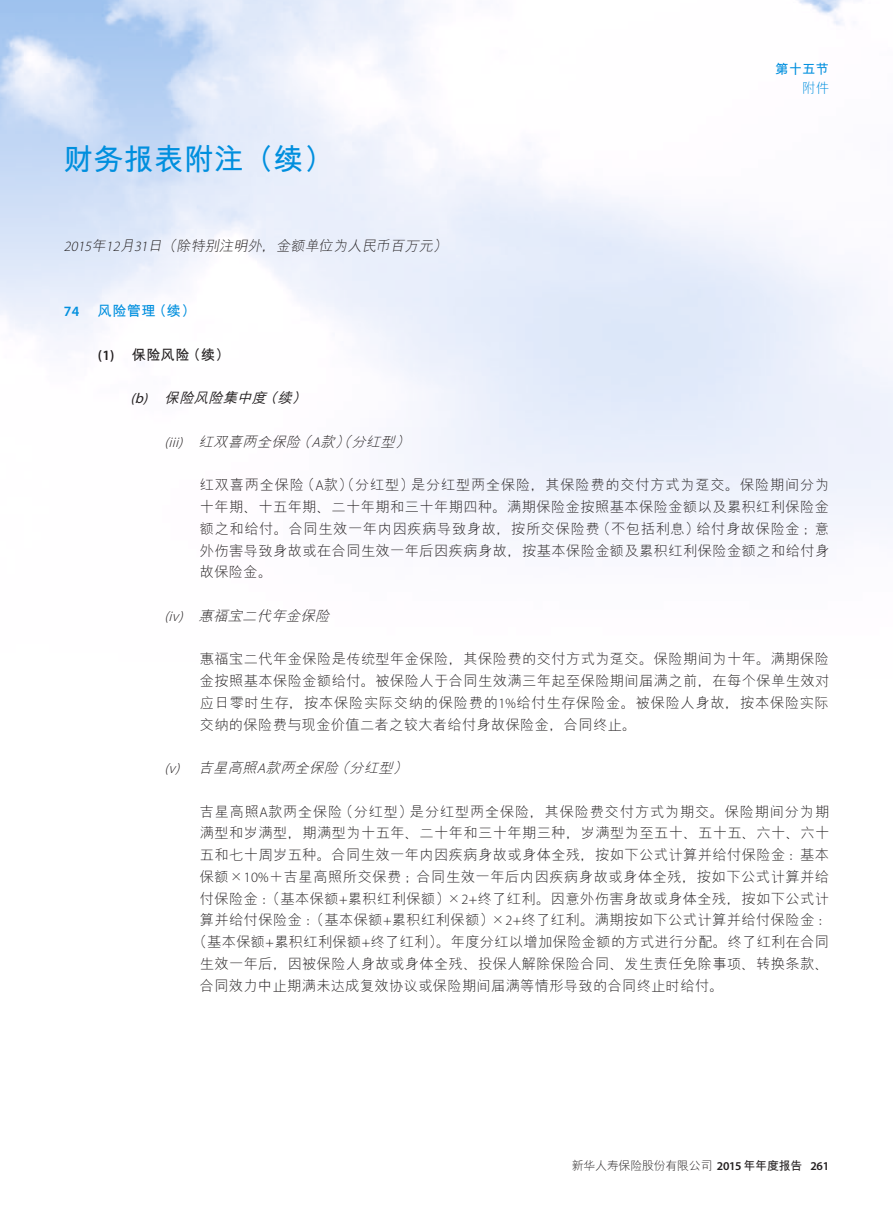
<style>
.page{position:relative;width:893px;height:1212px;background:#fff}
.page>*{position:absolute;margin:0;border:0;box-sizing:border-box;transform-origin:0 0}
.t1{font:700 30px "M Hei PRC";color:#008fde}
.t2{font:300 14.25px/21.8px "M Hei PRC";letter-spacing:.03em;color:#231f20;text-align:justify}
.t3{font:italic 300 14.25px "M Hei PRC";color:#231f20}
.t4{font:300 14.25px "M Hei PRC";letter-spacing:.055em;color:#231f20}
.t5{font:italic 500 14.25px "M Hei PRC";color:#231f20}
.t6{font:700 14.25px "M Hei PRC";color:#231f20}
.t7{font:700 14.25px "M Hei PRC";color:#008fde}
.t8{font:600 14.25px "Myriad Pro";color:#008fde}
.t9{font:700 13.5px "M Hei PRC";color:#008fde}
.t10{font:300 13.5px "M Hei PRC";color:#008fde}
.t11{font:300 12px "M Hei PRC";letter-spacing:-.025em;color:#231f20}
.s1{font-family:"Myriad Pro"}
.s2{font-family:"Myriad Pro";font-weight:600}
.s3{font-family:"Myriad Pro";font-weight:400}
.s4{font-weight:700}
</style>
<div class="page">
<h1 class="t1" style="left:64px;top:144px;width:271px">财务报表附注（续）</h1>
<p class="t3" style="left:64px;top:238px;width:387px"><span class="s1">2015</span>年<span class="s1">12</span>月<span class="s1">31</span>日（除特别注明外，金额单位为人民币百万元）</p>
<p class="t9" style="left:775px;top:62px;width:55px">第十五节</p>
<p class="t10" style="left:802px;top:82px;width:28px">附件</p>
<p class="t8" style="left:64px;top:302px;width:17px">74</p>
<p class="t7" style="left:98px;top:304px;width:99px">风险管理（续）</p>
<p class="t6" style="left:98px;top:347px;width:133px"><span class="s2">(1)</span> 保险风险（续）</p>
<p class="t5" style="left:131px;top:391px;width:181px"><span class="s3">(b)</span> 保险风险集中度（续）</p>
<p class="t3" style="left:165px;top:434px;width:250px"><span class="s1">(iii)</span> 红双喜两全保险（<span class="s1">A</span>款）（分红型）</p>
<p class="t2" style="left:200px;top:474px;width:631px">红双喜两全保险（<span class="s1">A</span>款）（分红型）是分红型两全保险，其保险费的交付方式为趸交。保险期间分为十年期、十五年期、二十年期和三十年期四种。满期保险金按照基本保险金额以及累积红利保险金额之和给付。合同生效一年内因疾病导致身故，按所交保险费（不包括利息）给付身故保险金；意外伤害导致身故或在合同生效一年后因疾病身故，按基本保险金额及累积红利保险金额之和给付身故保险金。</p>
<p class="t3" style="left:165px;top:608px;width:170px"><span class="s1">(iv)</span> 惠福宝二代年金保险</p>
<p class="t2" style="left:200px;top:648px;width:631px">惠福宝二代年金保险是传统型年金保险，其保险费的交付方式为趸交。保险期间为十年。满期保险金按照基本保险金额给付。被保险人于合同生效满三年起至保险期间届满之前，在每个保单生效对应日零时生存，按本保险实际交纳的保险费的<span class="s1">1%</span>给付生存保险金。被保险人身故，按本保险实际交纳的保险费与现金价值二者之较大者给付身故保险金，合同终止。</p>
<p class="t3" style="left:165px;top:761px;width:248px"><span class="s1">(v)</span> 吉星高照<span class="s1">A</span>款两全保险（分红型）</p>
<p class="t4" style="left:200px;top:804px;width:631px">吉星高照<span class="s1">A</span>款两全保险（分红型）是分红型两全保险，其保险费交付方式为期交。保险期间分为期</p>
<p class="t2" style="left:200px;top:822px;width:631px">满型和岁满型，期满型为十五年、二十年和三十年期三种，岁满型为至五十、五十五、六十、六十</p>
<p class="t2" style="left:200px;top:844px;width:631px">五和七十周岁五种。合同生效一年内因疾病身故或身体全残，按如下公式计算并给付保险金：基本</p>
<p class="t2" style="left:200px;top:865px;width:631px">保额×<span class="s1">10%</span>＋吉星高照所交保费；合同生效一年后内因疾病身故或身体全残，按如下公式计算并给</p>
<p class="t2" style="left:200px;top:887px;width:631px">付保险金：（基本保额<span class="s1">+</span>累积红利保额）×<span class="s1">2+</span>终了红利。因意外伤害身故或身体全残，按如下公式计</p>
<p class="t2" style="left:200px;top:909px;width:634px">算并给付保险金：（基本保额<span class="s1">+</span>累积红利保额）×<span class="s1">2+</span>终了红利。满期按如下公式计算并给付保险金：</p>
<p class="t2" style="left:193px;top:931px;width:638px">（基本保额<span class="s1">+</span>累积红利保额<span class="s1">+</span>终了红利）。年度分红以增加保险金额的方式进行分配。终了红利在合同</p>
<p class="t2" style="left:200px;top:952px;width:631px">生效一年后，因被保险人身故或身体全残、投保人解除保险合同、发生责任免除事项、转换条款、</p>
<p class="t2" style="left:200px;top:974px;width:525px">合同效力中止期满未达成复效协议或保险期间届满等情形导致的合同终止时给付。</p>
<p class="t11" style="left:572px;top:1160px;width:259px">新华人寿保险股份有限公司 <span class="s2">2015</span> <span class="s4">年年度报告</span> <span class="s2">261</span></p>
</div>
